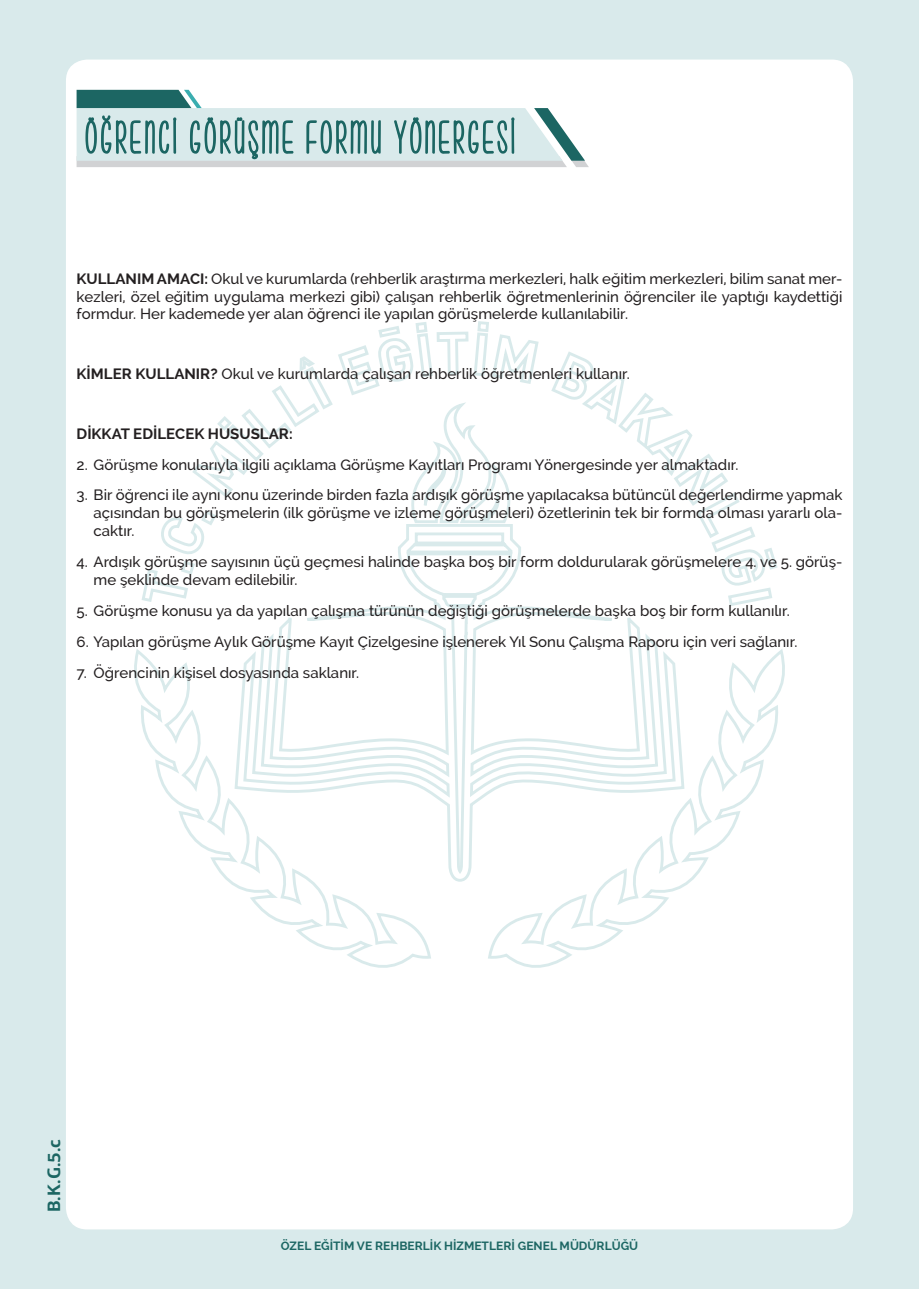
<style>
.page{position:relative;width:919px;height:1289px;background:#fff}
.page>*{position:absolute;margin:0;border:0;box-sizing:border-box;transform-origin:0 0}
.t1{font:700 18px "PF Agora Sans Pro";color:#1c6663}
.t2{font:500 15px/18px "Raleway";color:#231f20;text-align:justify}
.t3{font:700 15px "Raleway";color:#231f20}
.t4{font:700 12px "Raleway";color:#1c6663}
.s1{font-weight:700}
</style>
<div class="page">
<div style="left:0;top:0;width:918px;height:1288px;background:#d9eaeb"></div>
<div style="left:66px;top:60px;width:787px;height:1169px;background:#fff;border-radius:21px"></div>
<svg style="left:165px;top:649px;width:620px;height:319px"></svg>
<svg style="left:216px;top:615px;width:487px;height:268px"></svg>
<svg style="left:589px;top:361px;width:188px;height:245px"></svg>
<svg style="left:77px;top:59px;width:512px;height:732px"></svg>
<p class="t2" style="left:77px;top:270px;width:767px;line-height:17.2px"><span class="s1">KULLANIM AMACI:</span> Okul ve kurumlarda (rehberlik araştırma merkezleri, halk eğitim merkezleri, bilim sanat mer&shy;kezleri, özel eğitim uygulama merkezi gibi) çalışan rehberlik öğretmenlerinin öğrenciler ile yaptığı kaydettiği formdur. Her kademede yer alan öğrenci ile yapılan görüşmelerde kullanılabilir.</p>
<p class="t2" style="left:77px;top:364px;width:554px"><span class="s1">KİMLER KULLANIR?</span> Okul ve kurumlarda çalışan rehberlik öğretmenleri kullanır.</p>
<p class="t3" style="left:77px;top:425px;width:217px">DİKKAT EDİLECEK HUSUSLAR:</p>
<p class="t2" style="left:77px;top:455px;width:663px">2. Görüşme konularıyla ilgili açıklama Görüşme Kayıtları Programı Yönergesinde yer almaktadır.</p>
<p class="t2" style="left:94px;top:486px;width:750px;text-indent:-17px">3. Bir öğrenci ile aynı konu üzerinde birden fazla ardışık görüşme yapılacaksa bütüncül değerlendirme yapmak açısından bu görüşmelerin (ilk görüşme ve izleme görüşmeleri) özetlerinin tek bir formda olması yararlı ola&shy;caktır.</p>
<p class="t2" style="left:94px;top:553px;width:750px;text-indent:-17px">4. Ardışık görüşme sayısının üçü geçmesi halinde başka boş bir form doldurularak görüşmelere 4. ve 5. görüş&shy;me şeklinde devam edilebilir.</p>
<p class="t2" style="left:77px;top:601px;width:714px">5. Görüşme konusu ya da yapılan çalışma türünün değiştiği görüşmelerde başka boş bir form kullanılır.</p>
<p class="t2" style="left:77px;top:632px;width:722px">6. Yapılan görüşme Aylık Görüşme Kayıt Çizelgesine işlenerek Yıl Sonu Çalışma Raporu için veri sağlanır.</p>
<p class="t2" style="left:77px;top:663px;width:284px">7. Öğrencinin kişisel dosyasında saklanır.</p>
<p class="t1" style="left:42px;top:1212px;width:75px;rotate:-90deg">B.K.G.5.c</p>
<p class="t4" style="left:281px;top:1238px;width:359px">ÖZEL EĞİTİM VE REHBERLİK HİZMETLERİ GENEL MÜDÜRLÜĞÜ</p>
</div>
